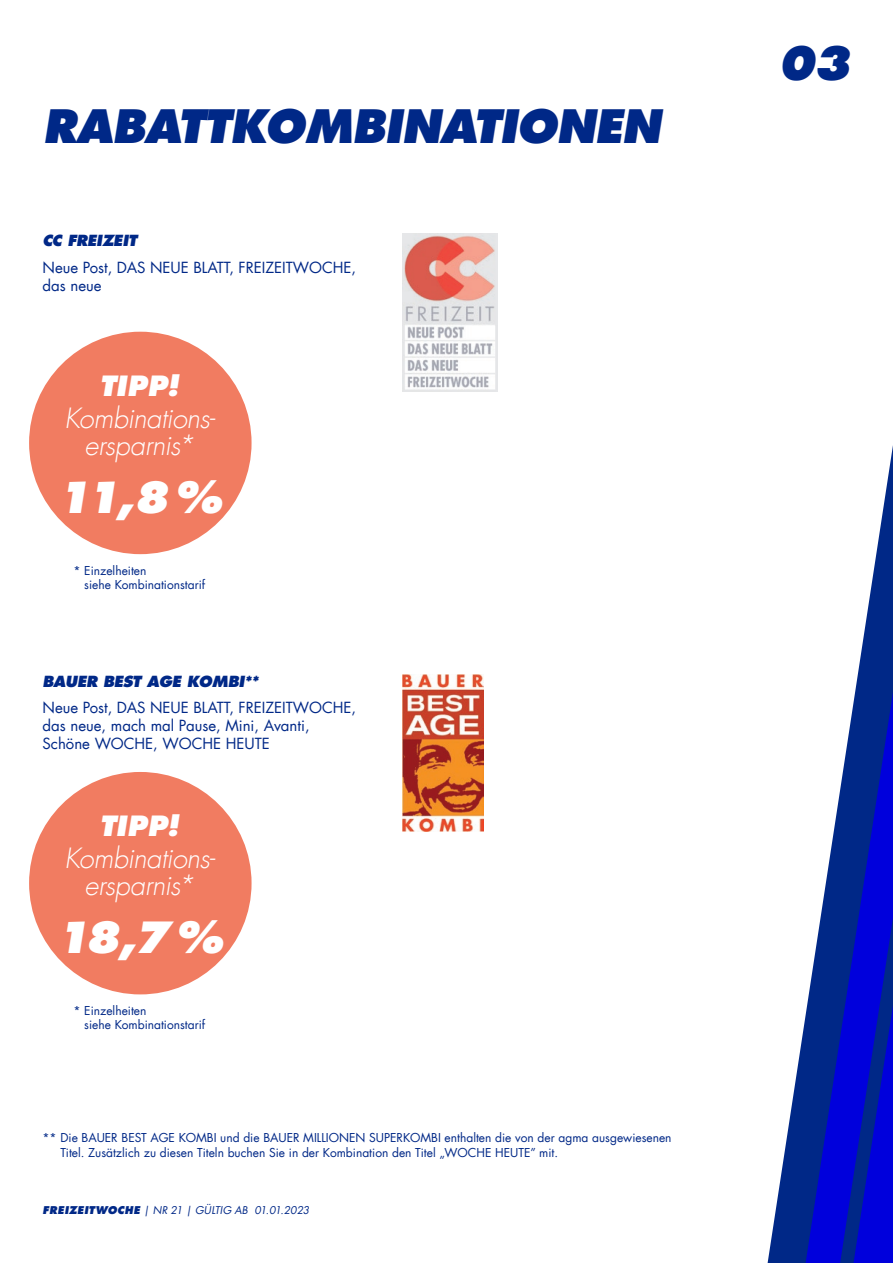
<style>
.page{position:relative;width:893px;height:1263px;background:#fff}
.page>*{position:absolute;margin:0;border:0;box-sizing:border-box;transform-origin:0 0}
.t1{font:italic 800 45px "Futura Com";letter-spacing:-.02em;color:#002887}
.t2{font:italic 800 42px "Futura Com";color:#fff}
.t3{font:italic 300 27.3px/27.3px "Futura Com";letter-spacing:-.02em;color:#fff;text-align:center}
.t4{font:italic 800 27.3px "Futura Com";letter-spacing:.01em;color:#fff}
.t5{font:15px/18px "Futura Com";color:#002887}
.t6{font:italic 800 15px "Futura Com";letter-spacing:-.02em;color:#002887}
.t7{font:12px/14.4px "Futura Com";color:#002887}
.t8{font:italic 10.5px "Futura Com";color:#002887}
.s1{font-weight:800}
</style>
<div class="page">
<svg style="left:768px;top:445px;width:125px;height:818px"></svg>
<svg style="left:806px;top:692px;width:87px;height:571px"></svg>
<img style="left:403px;top:234px;width:94px;height:157px">
<div style="left:29px;top:332px;width:223px;height:222px;background:#f17c61;border-radius:50%"></div>
<img style="left:403px;top:674px;width:80px;height:157px">
<div style="left:29px;top:772px;width:223px;height:222px;background:#f17c61;border-radius:50%"></div>
<h1 class="t1" style="left:43px;top:96px;width:620px">RABATTKOMBINATIONEN</h1>
<p class="t6" style="left:43px;top:230px;width:96px">CC FREIZEIT</p>
<p class="t5" style="left:43px;top:258px;width:315px">Neue Post, DAS NEUE BLATT, FREIZEITWOCHE, das neue</p>
<h3 class="t4" style="left:99px;top:367px;width:81px">TIPP!</h3>
<h3 class="t3" style="left:65px;top:404px;width:152px">Kombinations&shy;ersparnis*</h3>
<h2 class="t2" style="left:57px;top:468px;width:167px">11,8 %</h2>
<p class="t7" style="left:84px;top:563px;width:122px;text-indent:-11px">* Einzelheiten<br>siehe Kombinationstarif</p>
<p class="t6" style="left:43px;top:670px;width:218px">BAUER BEST AGE KOMBI**</p>
<p class="t5" style="left:43px;top:698px;width:315px">Neue Post, DAS NEUE BLATT, FREIZEITWOCHE, das neue, mach mal Pause, Mini, Avanti,<br>Schöne WOCHE, WOCHE HEUTE</p>
<h3 class="t4" style="left:99px;top:807px;width:81px">TIPP!</h3>
<h3 class="t3" style="left:65px;top:844px;width:152px">Kombinations&shy;ersparnis*</h3>
<h2 class="t2" style="left:56px;top:908px;width:169px">18,7 %</h2>
<p class="t7" style="left:84px;top:1003px;width:122px;text-indent:-11px">* Einzelheiten<br>siehe Kombinationstarif</p>
<p class="t7" style="left:60px;top:1130px;width:613px;text-indent:-18px">** Die BAUER BEST AGE KOMBI und die BAUER MILLIONEN SUPERKOMBI enthalten die von der agma ausgewiesenen<br>Titel. Zusätzlich zu diesen Titeln buchen Sie in der Kombination den Titel „WOCHE HEUTE” mit.</p>
<p class="t8" style="left:43px;top:1203px;width:268px"><span class="s1">FREIZEITWOCHE</span> | NR 21 | GÜLTIG AB 01.01.2023</p>
<h1 class="t1" style="left:778px;top:32px;width:74px">03</h1>
</div>
